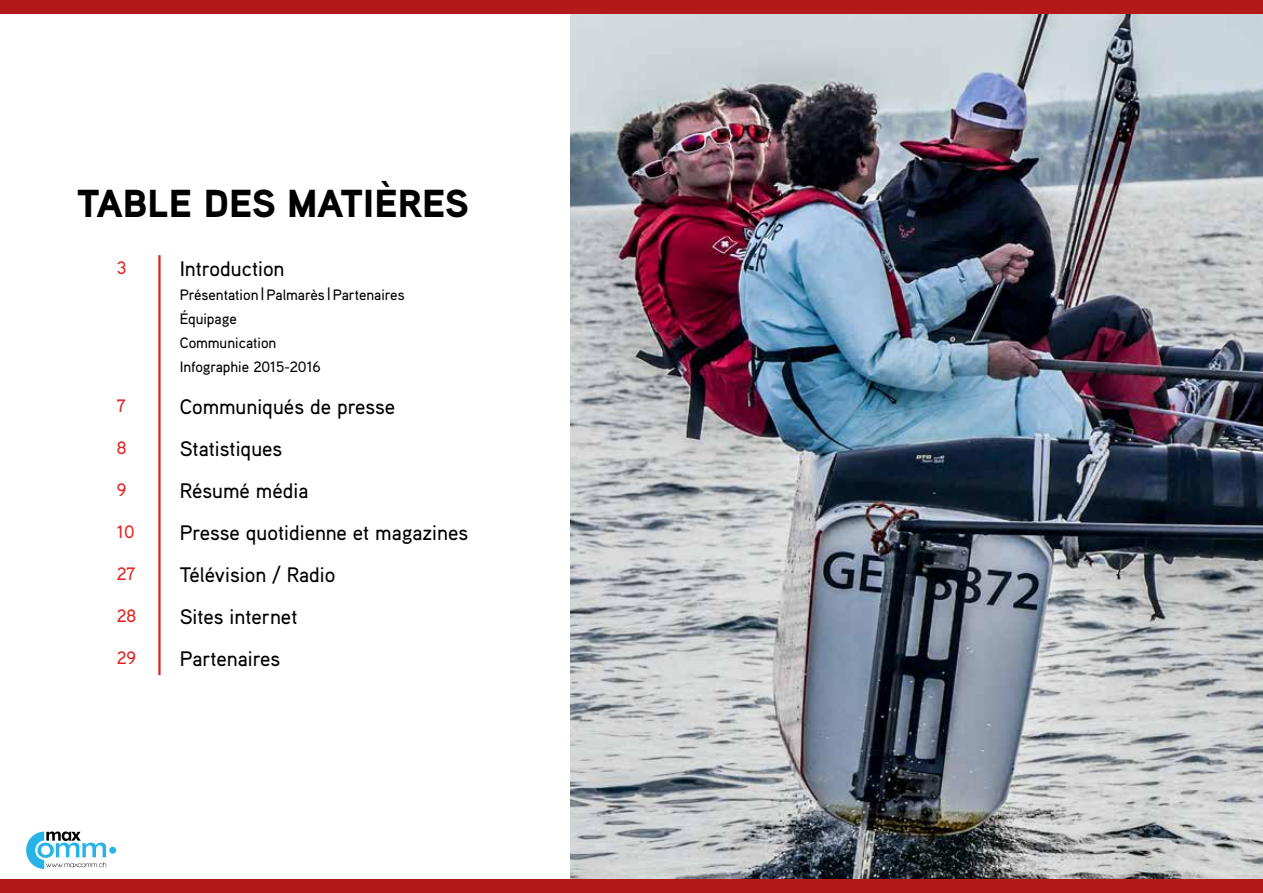
<style>
.page{position:relative;width:1263px;height:893px;background:#b21918}
.page>*{position:absolute;margin:0;border:0;box-sizing:border-box;transform-origin:0 0}
.t1{font:39px "Aaux Pro Black SC";color:#000}
.t2{font:500 21px/42px "Aaux Pro";color:#000}
.t3{font:500 18px "Aaux Pro";letter-spacing:-.02em;color:#e3221d}
.t4{font:500 15px/24px "Aaux Pro";color:#000}
</style>
<div class="page">
<div style="left:0;top:14px;width:1247px;height:865px;background:#fff"></div>
<img style="left:571px;top:14px;width:692px;height:865px">
<hr style="left:158px;top:255px;width:3px;height:420px;background:#e3221d">
<svg style="left:26px;top:831px;width:90px;height:38px"></svg>
<h1 class="t1" style="left:77px;top:179px;width:394px">TABLE DES MATIÈRES</h1>
<p class="t3" style="left:117px;top:257px;width:11px">3</p>
<p class="t3" style="left:117px;top:395px;width:10px">7</p>
<p class="t3" style="left:117px;top:437px;width:11px">8</p>
<p class="t3" style="left:117px;top:479px;width:11px">9</p>
<p class="t3" style="left:117px;top:521px;width:19px">10</p>
<p class="t3" style="left:117px;top:563px;width:20px">27</p>
<p class="t3" style="left:117px;top:605px;width:21px">28</p>
<p class="t3" style="left:117px;top:647px;width:21px">29</p>
<p class="t2" style="left:180px;top:247px;width:106px">Introduction</p>
<p class="t4" style="left:180px;top:283px;width:226px">Présentation|Palmarès |Partenaires<br>Équipage<br>Communication<br>Infographie 2015-2016</p>
<p class="t2" style="left:180px;top:385px;width:290px">Communiqués de presse<br>Statistiques<br>Résumé média<br>Presse quotidienne et magazines<br>Télévision / Radio<br>Sites internet<br>Partenaires</p>
</div>
